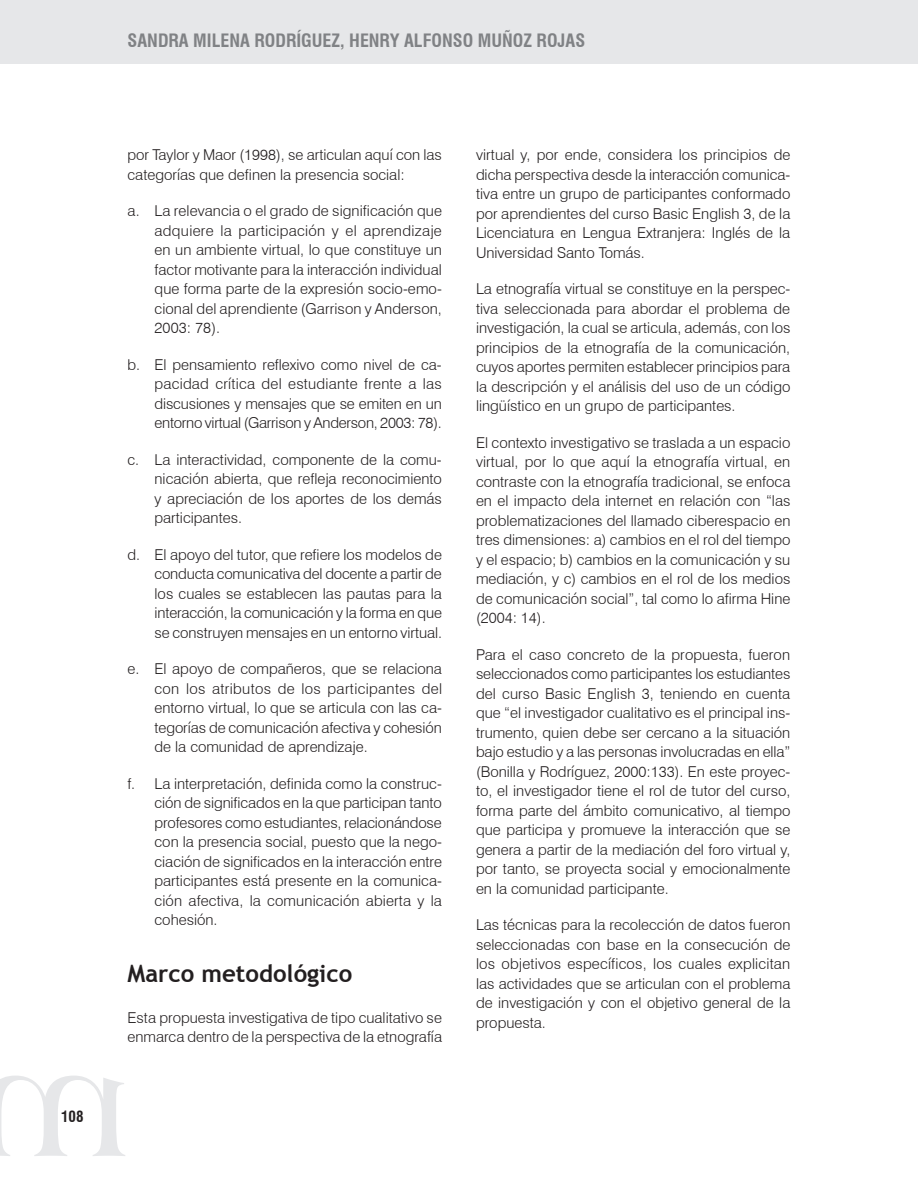
<style>
.page{position:relative;width:918px;height:1188px;background:#fff}
.page>*{position:absolute;margin:0;border:0;box-sizing:border-box;transform-origin:0 0}
.t1{font:700 24px "Trebuchet MS";color:#231f20}
.t2{font:700 condensed 18px "Swiss 721 BT";color:#808285}
.t3{font:300 15px/19.5px "Swiss 721 BT";color:#231f20;text-align:justify}
.t4{font:700 condensed 15px "Swiss 721 BT";color:#231f20}
</style>
<div class="page">
<div style="left:0;top:0;width:917px;height:64px;background:#e6e7e9"></div>
<p class="t4" style="left:61px;top:1107px;width:24px">108</p>
<p class="t2" style="left:128px;top:30px;width:457px">SANDRA MILENA RODRÍGUEZ, HENRY ALFONSO MUÑOZ ROJAS</p>
<p class="t3" style="left:128px;top:145px;width:316px">por Taylor y Maor (1998), se articulan aquí con las categorías que definen la presencia social:</p>
<p class="t3" style="left:155px;top:201px;width:289px;text-indent:-27px">a. La relevancia o el grado de significación que adquiere la participación y el aprendizaje en un ambiente virtual, lo que constituye un factor motivante para la interacción individual que forma parte de la expresión socio-emo&shy;cional del aprendiente (Garrison y Anderson, 2003: 78).</p>
<p class="t3" style="left:155px;top:355px;width:289px;text-indent:-27px">b. El pensamiento reflexivo como nivel de ca&shy;pacidad crítica del estudiante frente a las discusiones y mensajes que se emiten en un entorno virtual (Garrison y Anderson, 2003: 78).</p>
<p class="t3" style="left:155px;top:450px;width:289px;text-indent:-27px">c. La interactividad, componente de la comu&shy;nicación abierta, que refleja reconocimiento y apreciación de los aportes de los demás participantes.</p>
<p class="t3" style="left:155px;top:545px;width:289px;text-indent:-27px">d. El apoyo del tutor, que refiere los modelos de conducta comunicativa del docente a partir de los cuales se establecen las pautas para la interacción, la comunicación y la forma en que se construyen mensajes en un entorno virtual.</p>
<p class="t3" style="left:155px;top:659px;width:289px;text-indent:-27px">e. El apoyo de compañeros, que se relaciona con los atributos de los participantes del entorno virtual, lo que se articula con las ca&shy;tegorías de comunicación afectiva y cohesión de la comunidad de aprendizaje.</p>
<p class="t3" style="left:155px;top:774px;width:289px;text-indent:-27px">f. La interpretación, definida como la construc&shy;ción de significados en la que participan tanto profesores como estudiantes, relacionándose con la presencia social, puesto que la nego&shy;ciación de significados en la interacción entre participantes está presente en la comunica&shy;ción afectiva, la comunicación abierta y la cohesión.</p>
<h1 class="t1" style="left:128px;top:959px;width:226px">Marco metodológico</h1>
<p class="t3" style="left:128px;top:1008px;width:316px">Esta propuesta investigativa de tipo cualitativo se enmarca dentro de la perspectiva de la etnografía</p>
<p class="t3" style="left:476px;top:145px;width:316px">virtual y, por ende, considera los principios de dicha perspectiva desde la interacción comunica&shy;tiva entre un grupo de participantes conformado por aprendientes del curso Basic English 3, de la Licenciatura en Lengua Extranjera: Inglés de la Universidad Santo Tomás.</p>
<p class="t3" style="left:476px;top:279px;width:316px">La etnografía virtual se constituye en la perspec&shy;tiva seleccionada para abordar el problema de investigación, la cual se articula, además, con los principios de la etnografía de la comunicación, cuyos aportes permiten establecer principios para la descripción y el análisis del uso de un código lingüístico en un grupo de participantes.</p>
<p class="t3" style="left:476px;top:433px;width:316px">El contexto investigativo se traslada a un espacio virtual, por lo que aquí la etnografía virtual, en contraste con la etnografía tradicional, se enfoca en el impacto dela internet en relación con “las problematizaciones del llamado ciberespacio en tres dimensiones: a) cambios en el rol del tiempo y el espacio; b) cambios en la comunicación y su mediación, y c) cambios en el rol de los medios de comunicación social”, tal como lo afirma Hine (2004: 14).</p>
<p class="t3" style="left:476px;top:645px;width:316px">Para el caso concreto de la propuesta, fueron seleccionados como participantes los estudiantes del curso Basic English 3, teniendo en cuenta que “el investigador cualitativo es el principal ins&shy;trumento, quien debe ser cercano a la situación bajo estudio y a las personas involucradas en ella” (Bonilla y Rodríguez, 2000:133). En este proyec&shy;to, el investigador tiene el rol de tutor del curso, forma parte del ámbito comunicativo, al tiempo que participa y promueve la interacción que se genera a partir de la mediación del foro virtual y, por tanto, se proyecta social y emocionalmente en la comunidad participante.</p>
<p class="t3" style="left:476px;top:915px;width:316px">Las técnicas para la recolección de datos fueron seleccionadas con base en la consecución de los objetivos específicos, los cuales explicitan las actividades que se articulan con el problema de investigación y con el objetivo general de la propuesta.</p>
</div>
